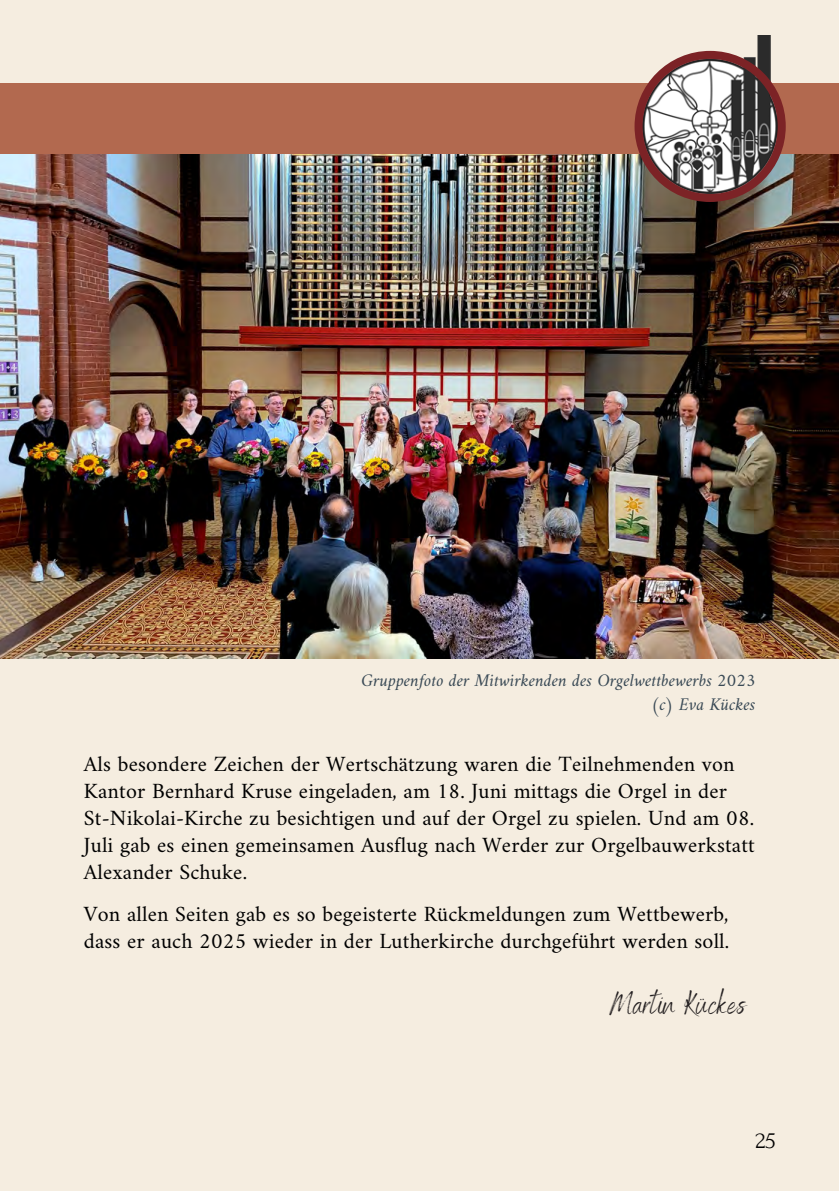
<style>
.page{position:relative;width:839px;height:1191px;background:#fff}
.page>*{position:absolute;margin:0;border:0;box-sizing:border-box;transform-origin:0 0}
.t1{font:32px "Benedict";letter-spacing:.015em;color:#231f20}
.t2{font:23.4px "Forum";color:#000}
.t3{font:22px/27px "Amiri";letter-spacing:.005em;color:#000}
.t4{font:italic 18px "Amiri";color:#394955}
</style>
<div class="page">
<div style="left:0;top:0;width:838px;height:1191px;background:#f5ede0"></div>
<div style="left:0;top:84px;width:838px;height:70px;background:#b2694f"></div>
<img style="left:0;top:154px;width:838px;height:504px">
<img style="left:643px;top:36px;width:134px;height:158px">
<div style="left:634px;top:51px;width:151px;height:151px;background:#7c2326;border-radius:50%"></div>
<img style="left:642px;top:59px;width:135px;height:135px;border-radius:50%">
<p class="t4" style="left:361px;top:669px;width:396px">Gruppenfoto der Mitwirkenden des Orgelwettbewerbs 2023</p>
<p class="t4" style="left:651px;top:693px;width:106px">(c) Eva Kückes</p>
<p class="t3" style="left:84px;top:750px;width:672px">Als besondere Zeichen der Wertschätzung waren die Teilnehmenden von Kantor Bernhard Kruse eingeladen, am 18. Juni mittags die Orgel in der St-Nikolai-Kirche zu besichtigen und auf der Orgel zu spielen. Und am 08.<br>Juli gab es einen gemeinsamen Ausflug nach Werder zur Orgelbauwerkstatt Alexander Schuke.</p>
<p class="t3" style="left:84px;top:900px;width:647px">Von allen Seiten gab es so begeisterte Rückmeldungen zum Wettbewerb, dass er auch 2025 wieder in der Lutherkirche durchgeführt werden soll.</p>
<p class="t1" style="left:609px;top:983px;width:137px">Martin Kückes</p>
<p class="t2" style="left:755px;top:1128px;width:22px">25</p>
</div>
